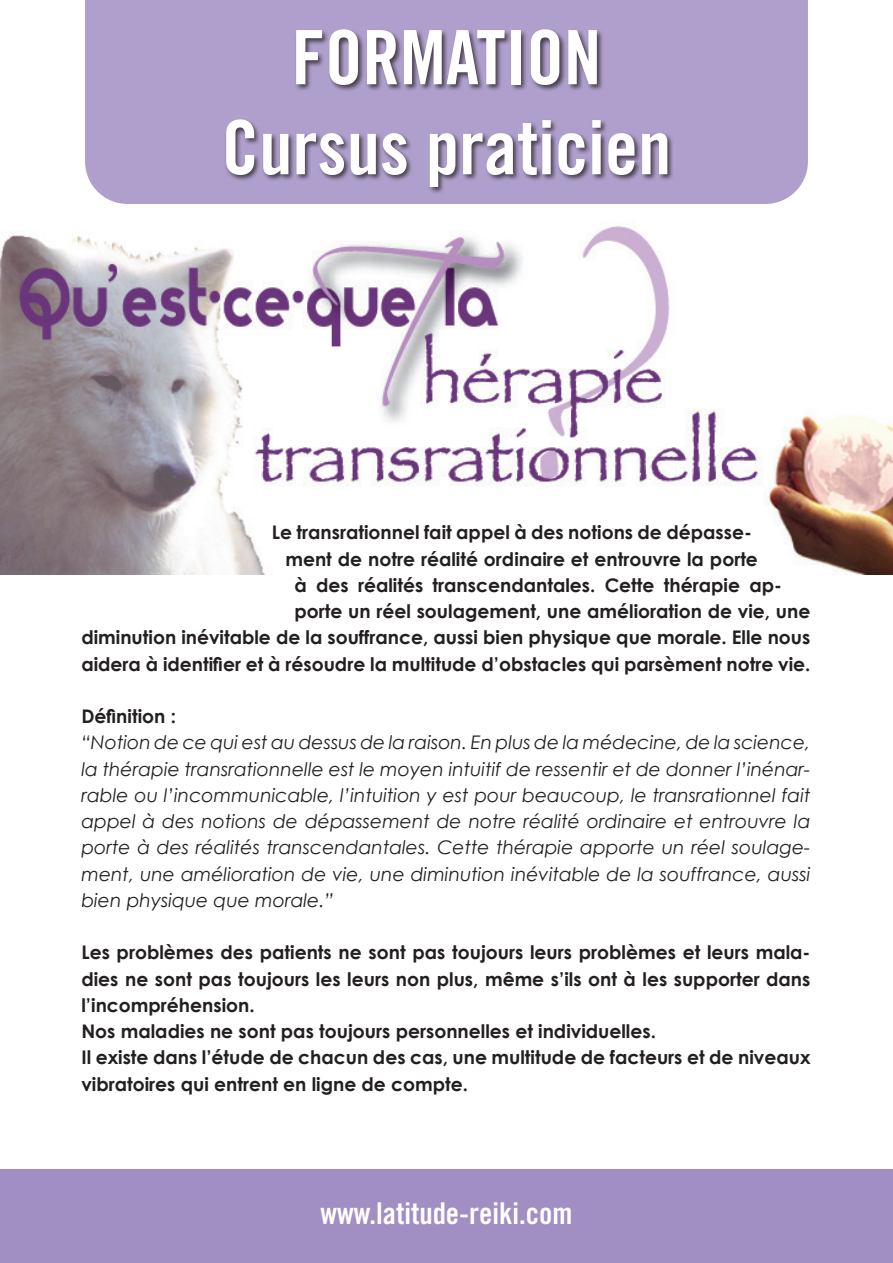
<style>
.page{position:relative;width:893px;height:1263px;background:#fff}
.page>*{position:absolute;margin:0;border:0;box-sizing:border-box;transform-origin:0 0}
.t1{font:75px/90px "Trade Gothic Bold Cond Twenty";color:#fff;text-align:center}
.t2{font:30px "Trade Gothic Bold Cond Twenty";color:#fff}
.t3{font:700 18.75px/26.2px "Century Gothic";color:#231f20}
.t4{font:italic 18.75px/26.2px "Century Gothic";color:#231f20;text-align:justify}
</style>
<div class="page">
<img style="left:0;top:226px;width:893px;height:348px">
<div style="left:85px;top:0;width:723px;height:204px;background:#af9fcc"></div>
<div style="left:224px;top:29px;width:450px;height:165px;background:#231f20;opacity:.75"></div>
<div style="left:0;top:1169px;width:893px;height:94px;background:#a18ec3"></div>
<h1 class="t1" style="left:222px;top:12px;width:451px">FORMATION<br>Cursus praticien</h1>
<p class="t3" style="left:272px;top:519px;width:481px">Le transrationnel fait appel à des notions de dépasse-</p>
<p class="t3" style="left:285px;top:545px;width:474px">ment de notre réalité ordinaire et entrouvre la porte</p>
<p class="t3" style="left:294px;top:571px;width:489px">à des réalités transcendantales. Cette thérapie ap-</p>
<p class="t3" style="left:294px;top:598px;width:518px">porte un réel soulagement, une amélioration de vie, une</p>
<p class="t3" style="left:81px;top:624px;width:730px">diminution inévitable de la souffrance, aussi bien physique que morale. Elle nous</p>
<p class="t3" style="left:81px;top:650px;width:731px">aidera à identifier et à résoudre la multitude d’obstacles qui parsèment notre vie.</p>
<p class="t3" style="left:81px;top:703px;width:96px">Définition :</p>
<p class="t4" style="left:81px;top:729px;width:731px">“Notion de ce qui est au dessus de la raison. En plus de la médecine, de la science, la thérapie transrationnelle est le moyen intuitif de ressentir et de donner l’inénar&shy;rable ou l’incommunicable, l’intuition y est pour beaucoup, le transrationnel fait appel à des notions de dépassement de notre réalité ordinaire et entrouvre la porte à des réalités transcendantales. Cette thérapie apporte un réel soulage&shy;ment, une amélioration de vie, une diminution inévitable de la souffrance, aussi bien physique que morale.”</p>
<p class="t3" style="left:81px;top:939px;width:731px">Les problèmes des patients ne sont pas toujours leurs problèmes et leurs mala&shy;dies ne sont pas toujours les leurs non plus, même s’ils ont à les supporter dans l’incompréhension.<br>Nos maladies ne sont pas toujours personnelles et individuelles.<br>Il existe dans l’étude de chacun des cas, une multitude de facteurs et de niveaux vibratoires qui entrent en ligne de compte.</p>
<h2 class="t2" style="left:320px;top:1195px;width:254px">www.latitude-reiki.com</h2>
</div>
